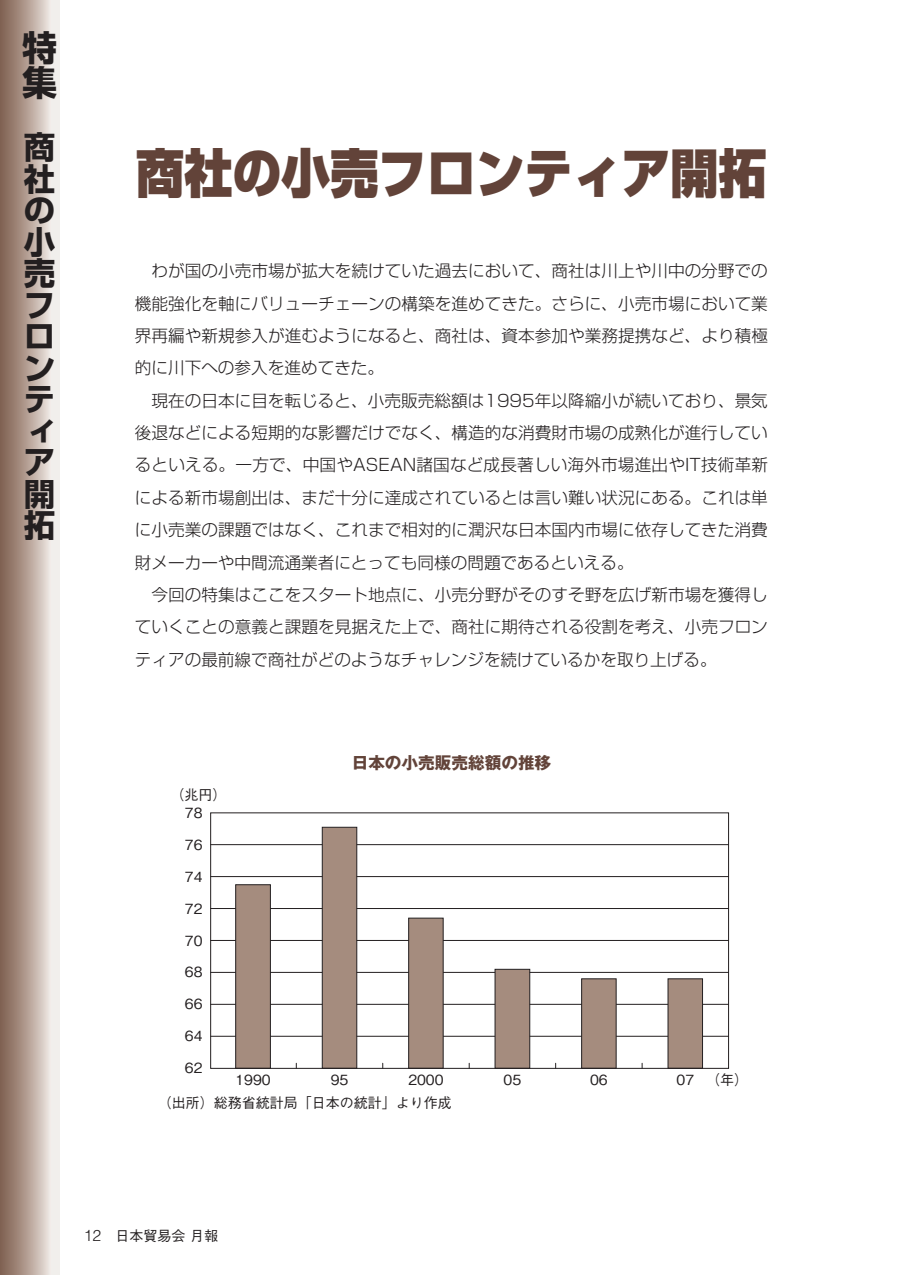
<style>
.page{position:relative;width:903px;height:1275px;background:#fff}
.page>*{position:absolute;margin:0;border:0;box-sizing:border-box;transform-origin:0 0}
.とびら-タイトル{font:900 52.5px "Shin Go Pr 5";color:#624339;scale:.93 1}
.t1{font:700 35px/35px "Shin Go Pr 5";color:#231f20}
.t2{font:700 31.5px/31.5px "Shin Go Pr 5";color:#231f20;text-align:justify}
.とびら-本文{font:300 16.62px/32.4px "Shin Go Pr 5";color:#231f20;text-align:justify}
._000-本文{font:700 16.62px "Gothic MB101 Pr 5";color:#624339}
.t3{font:500 14px "Gothic BBB Pr 5";color:#231f20}
.s1{font-family:"Helvetica";font-weight:300;font-size:15.75px}
</style>
<div class="page">
<div style="left:0;top:0;width:60px;height:1275px;background:linear-gradient(to right,#7c5a49,#fbf9f6)"></div>
<hr style="left:211px;top:844px;width:517px;height:1px;background:#231f20">
<hr style="left:211px;top:876px;width:517px;height:1px;background:#231f20">
<hr style="left:211px;top:908px;width:517px;height:1px;background:#231f20">
<hr style="left:211px;top:940px;width:517px;height:1px;background:#231f20">
<hr style="left:211px;top:972px;width:517px;height:1px;background:#231f20">
<hr style="left:211px;top:1004px;width:517px;height:1px;background:#231f20">
<hr style="left:211px;top:1036px;width:517px;height:1px;background:#231f20">
<svg style="left:235px;top:827px;width:468px;height:240px"></svg>
<div style="left:210px;top:812px;width:519px;height:257px;border:1px solid #231f20"></div>
<p class="t1" style="left:22px;top:27px;width:36px">特集</p>
<p class="t2" style="left:24px;top:129px;width:33px">商社の小売フロンティア開拓</p>
<p class="とびら-タイトル" style="left:136px;top:132px;width:680px">商社の小売フロンティア開拓</p>
<p class="とびら-本文" style="left:135px;top:253px;width:635px">　わが国の小売市場が拡大を続けていた過去において、商社は川上や川中の分野での機能強化を軸にバリューチェーンの構築を進めてきた。さらに、小売市場において業界再編や新規参入が進むようになると、商社は、資本参加や業務提携など、より積極的に川下への参入を進めてきた。</p>
<p class="とびら-本文" style="left:135px;top:383px;width:635px">　現在の日本に目を転じると、小売販売総額は1995年以降縮小が続いており、景気後退などによる短期的な影響だけでなく、構造的な消費財市場の成熟化が進行しているといえる。一方で、中国やASEAN諸国など成長著しい海外市場進出やIT技術革新による新市場創出は、まだ十分に達成されているとは言い難い状況にある。これは単に小売業の課題ではなく、これまで相対的に潤沢な日本国内市場に依存してきた消費財メーカーや中間流通業者にとっても同様の問題であるといえる。</p>
<p class="とびら-本文" style="left:135px;top:577px;width:635px">　今回の特集はここをスタート地点に、小売分野がそのすそ野を広げ新市場を獲得していくことの意義と課題を見据えた上で、商社に期待される役割を考え、小売フロンティアの最前線で商社がどのようなチャレンジを続けているかを取り上げる。</p>
<p class="_000-本文" style="left:352px;top:749px;width:201px">日本の小売販売総額の推移</p>
<p class="t3" style="left:170px;top:784px;width:57px">（兆円）</p>
<p class="t3" style="left:185px;top:833px;width:19px">76</p>
<p class="t3" style="left:185px;top:865px;width:19px">74</p>
<p class="t3" style="left:185px;top:897px;width:19px">72</p>
<p class="t3" style="left:185px;top:929px;width:19px">70</p>
<p class="t3" style="left:185px;top:961px;width:19px">68</p>
<p class="t3" style="left:185px;top:993px;width:19px">66</p>
<p class="t3" style="left:185px;top:1025px;width:19px">64</p>
<p class="t3" style="left:185px;top:1057px;width:19px">62</p>
<p class="t3" style="left:158px;top:1092px;width:296px">（出所）総務省統計局「日本の統計」より作成</p>
<p class="t3" style="left:185px;top:801px;width:19px">78</p>
<p class="t3" style="left:235px;top:1068px;width:37px">1990</p>
<p class="t3" style="left:331px;top:1068px;width:19px">95</p>
<p class="t3" style="left:408px;top:1068px;width:37px">2000</p>
<p class="t3" style="left:504px;top:1068px;width:19px">05</p>
<p class="t3" style="left:590px;top:1068px;width:19px">06</p>
<p class="t3" style="left:676px;top:1068px;width:73px">07 （年）</p>
<p class="t3" style="left:84px;top:1224px;width:136px"><span class="s1">12</span>　日本貿易会 月報</p>
</div>
